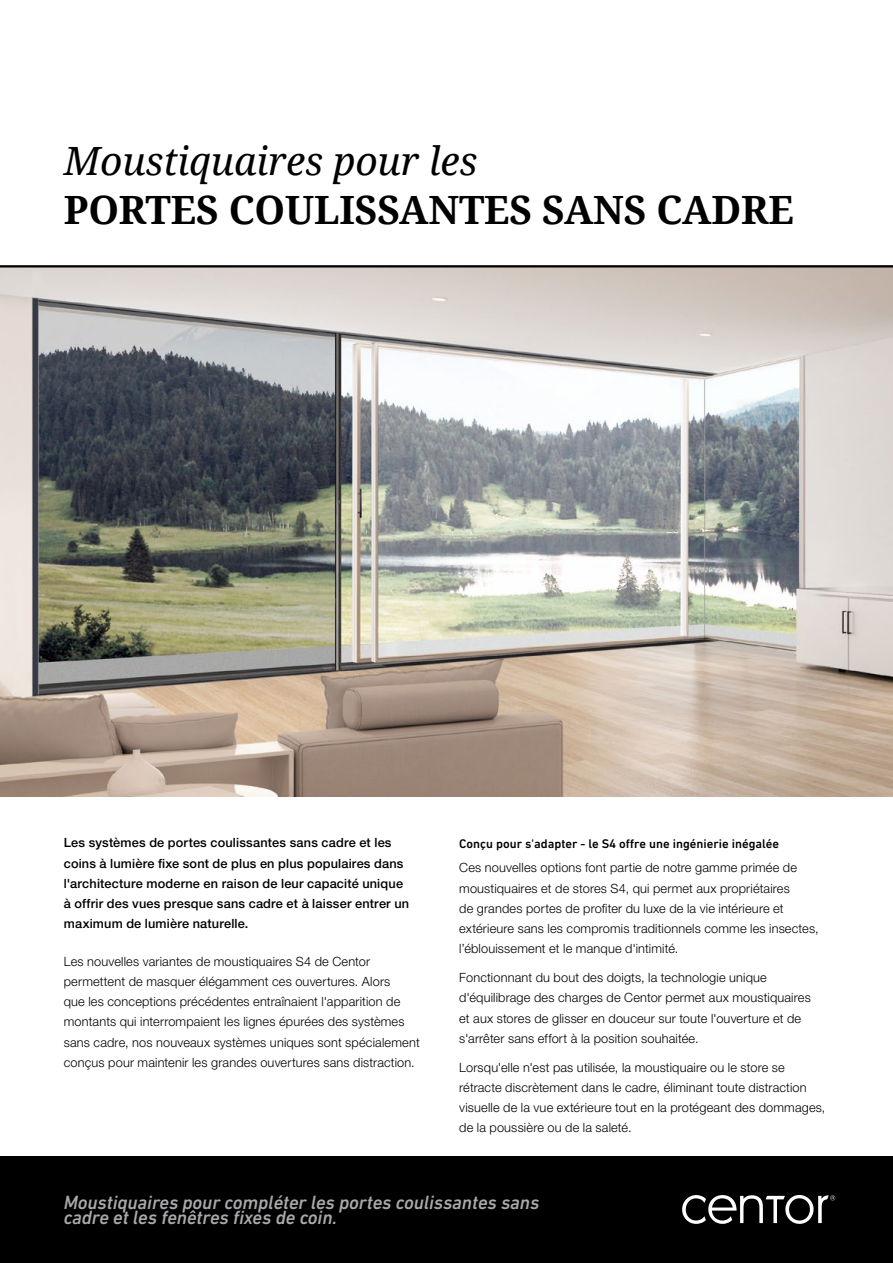
<style>
.page{position:relative;width:893px;height:1263px;background:#fff}
.page>*{position:absolute;margin:0;border:0;box-sizing:border-box;transform-origin:0 0}
.t1{font:700 39px "Noto Serif";letter-spacing:-.005em;color:#000}
.t2{font:italic 39px "Noto Serif";letter-spacing:-.005em;color:#000}
.t3{font:italic 500 19.5px/15px "DIN Next LT Pro";letter-spacing:-.005em;color:#a7a9ac}
.t4{font:300 12.75px/20.2px "Helvetica Neue LT Pro";letter-spacing:.015em;color:#000}
.t5{font:500 12.75px/20.2px "Helvetica Neue LT Pro";letter-spacing:.015em;color:#000}
.t6{font:500 12.75px "DIN Next LT Pro";color:#000}
</style>
<div class="page">
<img style="left:0;top:267px;width:893px;height:529px">
<hr style="left:0;top:265px;width:893px;height:2px;background:#000">
<div style="left:0;top:1157px;width:893px;height:106px;background:#000"></div>
<svg style="left:682px;top:1195px;width:153px;height:29px"></svg>
<h1 class="t2" style="left:64px;top:134px;width:415px">Moustiquaires pour les</h1>
<h1 class="t1" style="left:64px;top:183px;width:732px">PORTES COULISSANTES SANS CADRE</h1>
<p class="t5" style="left:64px;top:832px;width:347px">Les systèmes de portes coulissantes sans cadre et les coins à lumière fixe sont de plus en plus populaires dans l'architecture moderne en raison de leur capacité unique à offrir des vues presque sans cadre et à laisser entrer un maximum de lumière naturelle.</p>
<p class="t4" style="left:64px;top:951px;width:357px">Les nouvelles variantes de moustiquaires S4 de Centor permettent de masquer élégamment ces ouvertures. Alors<br>que les conceptions précédentes entraînaient l'apparition de montants qui interrompaient les lignes épurées des systèmes sans cadre, nos nouveaux systèmes uniques sont spécialement conçus pour maintenir les grandes ouvertures sans distraction.</p>
<p class="t6" style="left:459px;top:836px;width:321px">Conçu pour s'adapter - le S4 offre une ingénierie inégalée</p>
<p class="t4" style="left:459px;top:857px;width:361px">Ces nouvelles options font partie de notre gamme primée de moustiquaires et de stores S4, qui permet aux propriétaires<br>de grandes portes de profiter du luxe de la vie intérieure et extérieure sans les compromis traditionnels comme les insectes, l’éblouissement et le manque d'intimité.</p>
<p class="t4" style="left:459px;top:967px;width:353px">Fonctionnant du bout des doigts, la technologie unique d'équilibrage des charges de Centor permet aux moustiquaires et aux stores de glisser en douceur sur toute l'ouverture et de s'arrêter sans effort à la position souhaitée.</p>
<p class="t4" style="left:459px;top:1057px;width:368px">Lorsqu'elle n'est pas utilisée, la moustiquaire ou le store se rétracte discrètement dans le cadre, éliminant toute distraction visuelle de la vue extérieure tout en la protégeant des dommages, de la poussière ou de la saleté.</p>
<h2 class="t3" style="left:64px;top:1194px;width:477px">Moustiquaires pour compléter les portes coulissantes sans cadre et les fenêtres fixes de coin.</h2>
</div>
